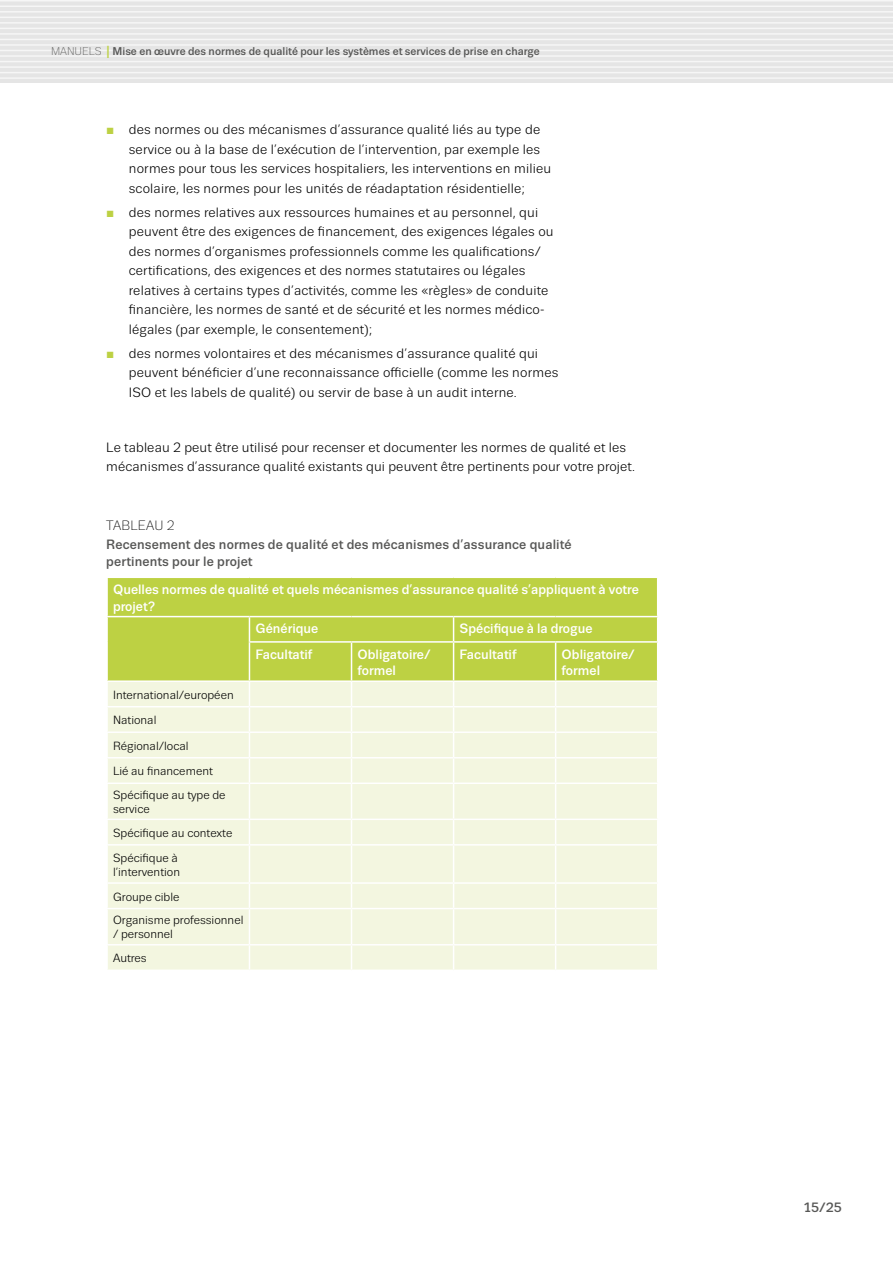
<style>
.page{position:relative;width:893px;height:1263px;background:#fff}
.page>*{position:absolute;margin:0;border:0;box-sizing:border-box;transform-origin:0 0}
.regular_text_9_13{font:13.5px/19.5px "Trivia Sans";letter-spacing:.015em;color:#000}
.Tbl__headers{font:500 13.5px/16.5px "Trivia Sans";color:#fff}
.table_picture_name{font:500 13.5px/17.2px "Trivia Sans";letter-spacing:.01em;color:#575756}
.table_picture_No{font:13.5px "Trivia Sans Light 2";letter-spacing:.01em;color:#000}
.in_table{font:11.85px/14px "Trivia Sans";color:#000}
.t1{font:11.25px "Trivia Sans Medium 2";color:#575756}
.s1{font-family:"Trivia Sans";font-weight:300}
.s2{font-size:17.4px;color:#bdd143}
.s3{font-family:"Arial";color:#bdd143}
</style>
<div class="page">
<div style="left:0;top:0;width:893px;height:83px;background:#e5e5e5"></div>
<hr style="left:0;top:0;width:893px;height:2px;background:#f6f6f6">
<hr style="left:0;top:6px;width:893px;height:1px;background:#f6f6f6">
<hr style="left:0;top:11px;width:893px;height:2px;background:#f6f6f6">
<hr style="left:0;top:17px;width:893px;height:1px;background:#f6f6f6">
<hr style="left:0;top:22px;width:893px;height:2px;background:#f6f6f6">
<hr style="left:0;top:28px;width:893px;height:1px;background:#f6f6f6">
<hr style="left:0;top:33px;width:893px;height:2px;background:#f6f6f6">
<hr style="left:0;top:39px;width:893px;height:1px;background:#f6f6f6">
<hr style="left:0;top:44px;width:893px;height:2px;background:#f6f6f6">
<hr style="left:0;top:50px;width:893px;height:1px;background:#f6f6f6">
<hr style="left:0;top:55px;width:893px;height:2px;background:#f6f6f6">
<hr style="left:0;top:61px;width:893px;height:1px;background:#f6f6f6">
<hr style="left:0;top:66px;width:893px;height:2px;background:#f6f6f6">
<hr style="left:0;top:72px;width:893px;height:1px;background:#f6f6f6">
<hr style="left:0;top:77px;width:893px;height:2px;background:#f6f6f6">
<div style="left:108px;top:578px;width:549px;height:102px;background:#bdd143"></div>
<div style="left:108px;top:682px;width:549px;height:287px;background:#f3f6e0"></div>
<hr style="left:106px;top:706px;width:143px;height:1px;background:#fff">
<hr style="left:249px;top:706px;width:102px;height:1px;background:#fff">
<hr style="left:351px;top:706px;width:103px;height:1px;background:#fff">
<hr style="left:454px;top:706px;width:102px;height:1px;background:#fff">
<hr style="left:556px;top:706px;width:102px;height:1px;background:#fff">
<hr style="left:106px;top:731px;width:143px;height:2px;background:#fff">
<hr style="left:249px;top:731px;width:102px;height:2px;background:#fff">
<hr style="left:351px;top:731px;width:103px;height:2px;background:#fff">
<hr style="left:454px;top:731px;width:102px;height:2px;background:#fff">
<hr style="left:556px;top:731px;width:102px;height:2px;background:#fff">
<hr style="left:106px;top:757px;width:143px;height:1px;background:#fff">
<hr style="left:249px;top:757px;width:102px;height:1px;background:#fff">
<svg style="left:249px;top:682px;width:1px;height:100px"></svg>
<hr style="left:351px;top:757px;width:103px;height:1px;background:#fff">
<svg style="left:351px;top:682px;width:1px;height:100px"></svg>
<hr style="left:454px;top:757px;width:102px;height:1px;background:#fff">
<svg style="left:453px;top:682px;width:1px;height:100px"></svg>
<hr style="left:556px;top:757px;width:102px;height:1px;background:#fff">
<svg style="left:555px;top:682px;width:1px;height:100px"></svg>
<hr style="left:106px;top:782px;width:143px;height:2px;background:#fff">
<hr style="left:249px;top:782px;width:102px;height:2px;background:#fff">
<hr style="left:249px;top:784px;width:1px;height:34px;background:#fff">
<hr style="left:351px;top:782px;width:103px;height:2px;background:#fff">
<hr style="left:351px;top:784px;width:1px;height:34px;background:#fff">
<hr style="left:454px;top:782px;width:102px;height:2px;background:#fff">
<hr style="left:453px;top:784px;width:1px;height:34px;background:#fff">
<hr style="left:556px;top:782px;width:102px;height:2px;background:#fff">
<hr style="left:555px;top:784px;width:1px;height:34px;background:#fff">
<hr style="left:106px;top:818px;width:143px;height:2px;background:#fff">
<hr style="left:249px;top:818px;width:102px;height:2px;background:#fff">
<svg style="left:249px;top:820px;width:1px;height:24px"></svg>
<hr style="left:351px;top:818px;width:103px;height:2px;background:#fff">
<svg style="left:351px;top:820px;width:1px;height:24px"></svg>
<hr style="left:454px;top:818px;width:102px;height:2px;background:#fff">
<svg style="left:453px;top:820px;width:1px;height:24px"></svg>
<hr style="left:556px;top:818px;width:102px;height:2px;background:#fff">
<svg style="left:555px;top:820px;width:1px;height:24px"></svg>
<hr style="left:106px;top:844px;width:143px;height:1px;background:#fff">
<hr style="left:249px;top:844px;width:102px;height:1px;background:#fff">
<hr style="left:249px;top:845px;width:1px;height:37px;background:#fff">
<hr style="left:351px;top:844px;width:103px;height:1px;background:#fff">
<hr style="left:351px;top:845px;width:1px;height:37px;background:#fff">
<hr style="left:454px;top:844px;width:102px;height:1px;background:#fff">
<hr style="left:453px;top:845px;width:1px;height:37px;background:#fff">
<hr style="left:556px;top:844px;width:102px;height:1px;background:#fff">
<hr style="left:555px;top:845px;width:1px;height:37px;background:#fff">
<hr style="left:106px;top:882px;width:143px;height:2px;background:#fff">
<hr style="left:249px;top:882px;width:102px;height:2px;background:#fff">
<svg style="left:249px;top:884px;width:1px;height:24px"></svg>
<hr style="left:351px;top:882px;width:103px;height:2px;background:#fff">
<svg style="left:351px;top:884px;width:1px;height:24px"></svg>
<hr style="left:454px;top:882px;width:102px;height:2px;background:#fff">
<svg style="left:453px;top:884px;width:1px;height:24px"></svg>
<hr style="left:556px;top:882px;width:102px;height:2px;background:#fff">
<svg style="left:555px;top:884px;width:1px;height:24px"></svg>
<hr style="left:106px;top:908px;width:143px;height:1px;background:#fff">
<hr style="left:249px;top:908px;width:102px;height:1px;background:#fff">
<hr style="left:249px;top:909px;width:1px;height:35px;background:#fff">
<hr style="left:351px;top:908px;width:103px;height:1px;background:#fff">
<hr style="left:351px;top:909px;width:1px;height:35px;background:#fff">
<hr style="left:454px;top:908px;width:102px;height:1px;background:#fff">
<hr style="left:453px;top:909px;width:1px;height:35px;background:#fff">
<hr style="left:556px;top:908px;width:102px;height:1px;background:#fff">
<hr style="left:555px;top:909px;width:1px;height:35px;background:#fff">
<hr style="left:106px;top:944px;width:143px;height:1px;background:#fff">
<hr style="left:249px;top:944px;width:102px;height:1px;background:#fff">
<svg style="left:249px;top:945px;width:1px;height:24px"></svg>
<hr style="left:351px;top:944px;width:103px;height:1px;background:#fff">
<svg style="left:351px;top:945px;width:1px;height:24px"></svg>
<hr style="left:454px;top:944px;width:102px;height:1px;background:#fff">
<svg style="left:453px;top:945px;width:1px;height:24px"></svg>
<hr style="left:556px;top:944px;width:102px;height:1px;background:#fff">
<svg style="left:555px;top:945px;width:1px;height:24px"></svg>
<hr style="left:106px;top:616px;width:143px;height:1px;background:#fff">
<hr style="left:249px;top:616px;width:102px;height:1px;background:#fff">
<svg style="left:249px;top:617px;width:1px;height:24px"></svg>
<hr style="left:351px;top:616px;width:103px;height:1px;background:#fff">
<hr style="left:454px;top:616px;width:102px;height:1px;background:#fff">
<svg style="left:453px;top:617px;width:1px;height:24px"></svg>
<hr style="left:556px;top:616px;width:102px;height:1px;background:#fff">
<hr style="left:249px;top:641px;width:102px;height:2px;background:#fff">
<hr style="left:249px;top:643px;width:1px;height:37px;background:#fff">
<hr style="left:351px;top:641px;width:103px;height:2px;background:#fff">
<hr style="left:351px;top:643px;width:1px;height:37px;background:#fff">
<hr style="left:454px;top:641px;width:102px;height:2px;background:#fff">
<hr style="left:453px;top:643px;width:1px;height:37px;background:#fff">
<hr style="left:556px;top:641px;width:102px;height:2px;background:#fff">
<hr style="left:555px;top:643px;width:1px;height:37px;background:#fff">
<p class="t1" style="left:51px;top:45px;width:490px"><span class="s1">MANUELS</span> <span class="s2">I</span> Mise en œuvre des normes de qualité pour les systèmes et services de prise en charge</p>
<p class="regular_text_9_13" style="left:129px;top:120px;width:424px;text-indent:-23px"><span class="s3">■</span> des normes ou des mécanismes d’assurance qualité liés au type de service ou à la base de l’exécution de l’intervention, par exemple les normes pour tous les services hospitaliers, les interventions en milieu scolaire, les normes pour les unités de réadaptation résidentielle;</p>
<p class="regular_text_9_13" style="left:129px;top:202px;width:426px;text-indent:-23px"><span class="s3">■</span> des normes relatives aux ressources humaines et au personnel, qui peuvent être des exigences de financement, des exigences légales ou des normes d’organismes professionnels comme les qualifications/ certifications, des exigences et des normes statutaires ou légales relatives à certains types d’activités, comme les «règles» de conduite financière, les normes de santé et de sécurité et les normes médico&shy;légales (par exemple, le consentement);</p>
<p class="regular_text_9_13" style="left:129px;top:343px;width:431px;text-indent:-23px"><span class="s3">■</span> des normes volontaires et des mécanismes d’assurance qualité qui peuvent bénéficier d’une reconnaissance officielle (comme les normes<br>ISO et les labels de qualité) ou servir de base à un audit interne.</p>
<p class="regular_text_9_13" style="left:106px;top:437px;width:530px">Le tableau 2 peut être utilisé pour recenser et documenter les normes de qualité et les mécanismes d’assurance qualité existants qui peuvent être pertinents pour votre projet.</p>
<p class="table_picture_No" style="left:106px;top:518px;width:70px">TABLEAU 2</p>
<p class="table_picture_name" style="left:106px;top:536px;width:467px">Recensement des normes de qualité et des mécanismes d’assurance qualité pertinents pour le projet</p>
<p class="Tbl__headers" style="left:113px;top:581px;width:527px">Quelles normes de qualité et quels mécanismes d’assurance qualité s’appliquent à votre projet?</p>
<p class="Tbl__headers" style="left:255px;top:621px;width:64px">Générique</p>
<p class="Tbl__headers" style="left:460px;top:621px;width:134px">Spécifique à la drogue</p>
<p class="Tbl__headers" style="left:255px;top:646px;width:59px">Facultatif</p>
<p class="Tbl__headers" style="left:357px;top:646px;width:75px">Obligatoire/ formel</p>
<p class="Tbl__headers" style="left:460px;top:646px;width:59px">Facultatif</p>
<p class="Tbl__headers" style="left:562px;top:646px;width:75px">Obligatoire/ formel</p>
<p class="in_table" style="left:113px;top:688px;width:122px">International/européen</p>
<p class="in_table" style="left:113px;top:713px;width:45px">National</p>
<p class="in_table" style="left:113px;top:739px;width:77px">Régional/local</p>
<p class="in_table" style="left:113px;top:764px;width:101px">Lié au financement</p>
<p class="in_table" style="left:113px;top:788px;width:114px">Spécifique au type de service</p>
<p class="in_table" style="left:113px;top:826px;width:121px">Spécifique au contexte</p>
<p class="in_table" style="left:113px;top:851px;width:69px">Spécifique à l’intervention</p>
<p class="in_table" style="left:113px;top:890px;width:68px">Groupe cible</p>
<p class="in_table" style="left:113px;top:914px;width:132px">Organisme professionnel / personnel</p>
<p class="in_table" style="left:113px;top:951px;width:35px">Autres</p>
<p class="table_picture_name" style="left:803px;top:1199px;width:40px">15/25</p>
</div>
